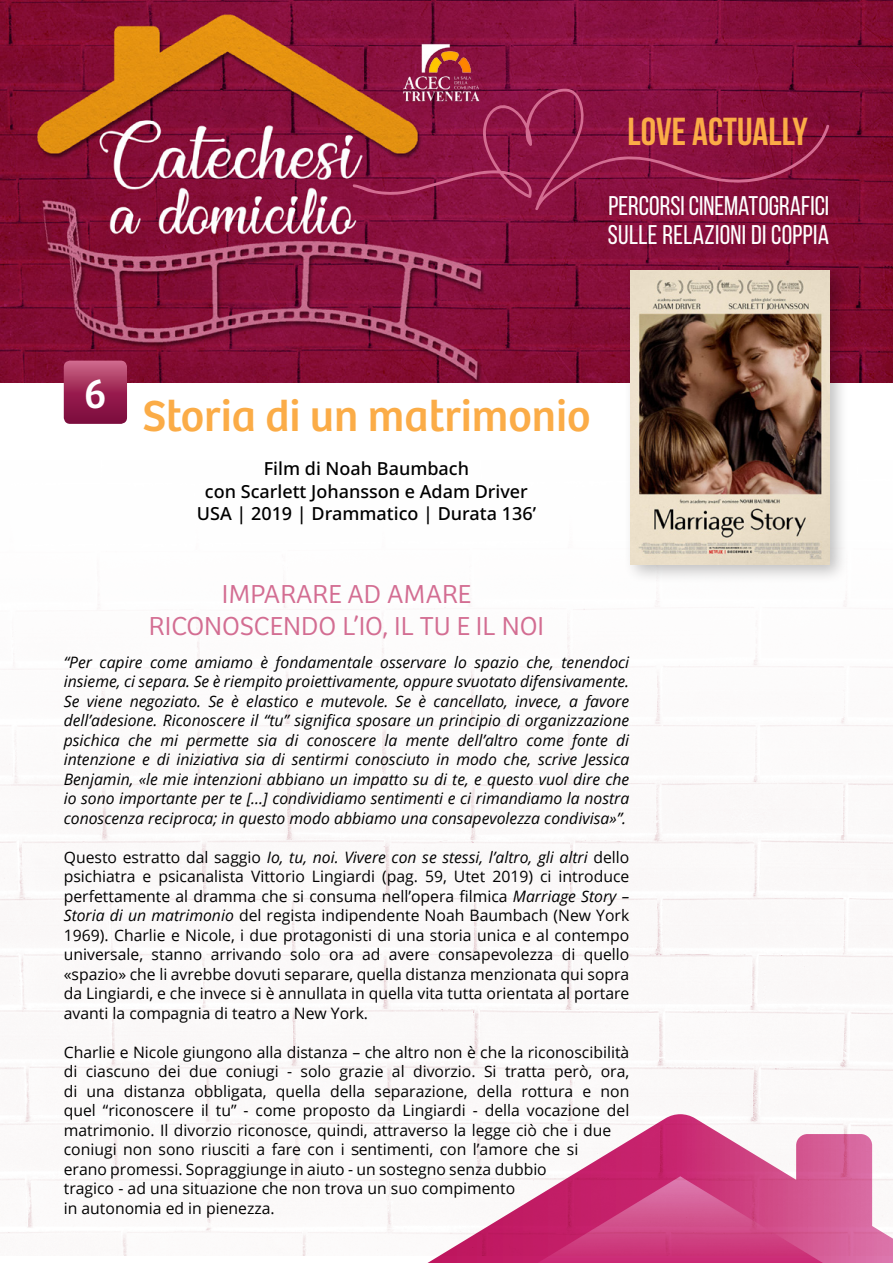
<style>
.page{position:relative;width:893px;height:1263px;background:#fff}
.page>*{position:absolute;margin:0;border:0;box-sizing:border-box;transform-origin:0 0}
.t1{font:45px "Bree";color:#fbac47}
.t2{font:42.75px "Bree";color:#fff}
.t3{font:700 39px "Bebas Neue";color:#fbac47}
.t4{font:27px/28.5px "Bebas Neue";color:#fff}
.t5{font:300 27px/32.2px "Bree";color:#d36d92;text-align:center}
.t6{font:500 18px/22.5px "Noto Sans";color:#000;text-align:center}
.t7{font:15.75px/19.5px "Open Sans";color:#000;text-align:justify}
.t8{font:italic 15.75px/19.5px "Open Sans";color:#000;text-align:justify}
.s1{font-style:italic}
</style>
<div class="page">
<img style="left:0;top:591px;width:893px;height:665px">
<img style="left:0;top:0;width:893px;height:383px">
<div style="left:623px;top:263px;width:226px;height:322px;background:#000;opacity:.25"></div>
<img style="left:631px;top:271px;width:198px;height:294px">
<svg style="left:64px;top:361px;width:63px;height:63px;background:#9f2d59"></svg>
<svg style="left:354px;top:1114px;width:539px;height:149px"></svg>
<svg style="left:352px;top:88px;width:478px;height:123px;background:#8e193f"></svg>
<img style="left:401px;top:43px;width:81px;height:59px">
<h3 class="t3" style="left:628px;top:110px;width:182px">LOVE ACTUALLY</h3>
<h3 class="t4" style="left:608px;top:192px;width:223px">PERCORSI CINEMATOGRAFICI<br>SULLE RELAZIONI DI COPPIA</h3>
<h2 class="t2" style="left:84px;top:368px;width:24px">6</h2>
<h1 class="t1" style="left:142px;top:390px;width:450px">Storia di un matrimonio</h1>
<p class="t6" style="left:197px;top:458px;width:341px">Film di Noah Baumbach<br>con Scarlett Johansson e Adam Driver<br>USA | 2019 | Drammatico | Durata 136’</p>
<h3 class="t5" style="left:149px;top:579px;width:397px">IMPARARE AD AMARE<br>RICONOSCENDO L’IO, IL TU E IL NOI</h3>
<p class="t8" style="left:64px;top:652px;width:567px">“Per capire come amiamo è fondamentale osservare lo spazio che, tenendoci insieme, ci separa. Se è riempito proiettivamente, oppure svuotato difensivamente.<br>Se viene negoziato. Se è elastico e mutevole. Se è cancellato, invece, a favore dell’adesione. Riconoscere il “tu” significa sposare un principio di organizzazione psichica che mi permette sia di conoscere la mente dell’altro come fonte di intenzione e di iniziativa sia di sentirmi conosciuto in modo che, scrive Jessica Benjamin, «le mie intenzioni abbiano un impatto su di te, e questo vuol dire che io sono importante per te […] condividiamo sentimenti e ci rimandiamo la nostra conoscenza reciproca; in questo modo abbiamo una consapevolezza condivisa»”.</p>
<p class="t7" style="left:64px;top:847px;width:567px">Questo estratto dal saggio <span class="s1">Io, tu, noi. Vivere con se stessi, l’altro, gli altri</span> dello psichiatra e psicanalista Vittorio Lingiardi (pag. 59, Utet 2019) ci introduce perfettamente al dramma che si consuma nell’opera filmica <span class="s1">Marriage Story – Storia di un matrimonio</span> del regista indipendente Noah Baumbach (New York 1969). Charlie e Nicole, i due protagonisti di una storia unica e al contempo universale, stanno arrivando solo ora ad avere consapevolezza di quello «spazio» che li avrebbe dovuti separare, quella distanza menzionata qui sopra da Lingiardi, e che invece si è annullata in quella vita tutta orientata al portare avanti la compagnia di teatro a New York.</p>
<p class="t7" style="left:64px;top:1042px;width:567px;text-align:left">Charlie e Nicole giungono alla distanza – che altro non è che la riconoscibilità di ciascuno dei due coniugi - solo grazie al divorzio. Si tratta però, ora, di una distanza obbligata, quella della separazione, della rottura e non quel “riconoscere il tu” - come proposto da Lingiardi - della vocazione del matrimonio. Il divorzio riconosce, quindi, attraverso la legge ciò che i due coniugi non sono riusciti a fare con i sentimenti, con l’amore che si<br>erano promessi. Sopraggiunge in aiuto - un sostegno senza dubbio<br>tragico - ad una situazione che non trova un suo compimento<br>in autonomia ed in pienezza.</p>
</div>
